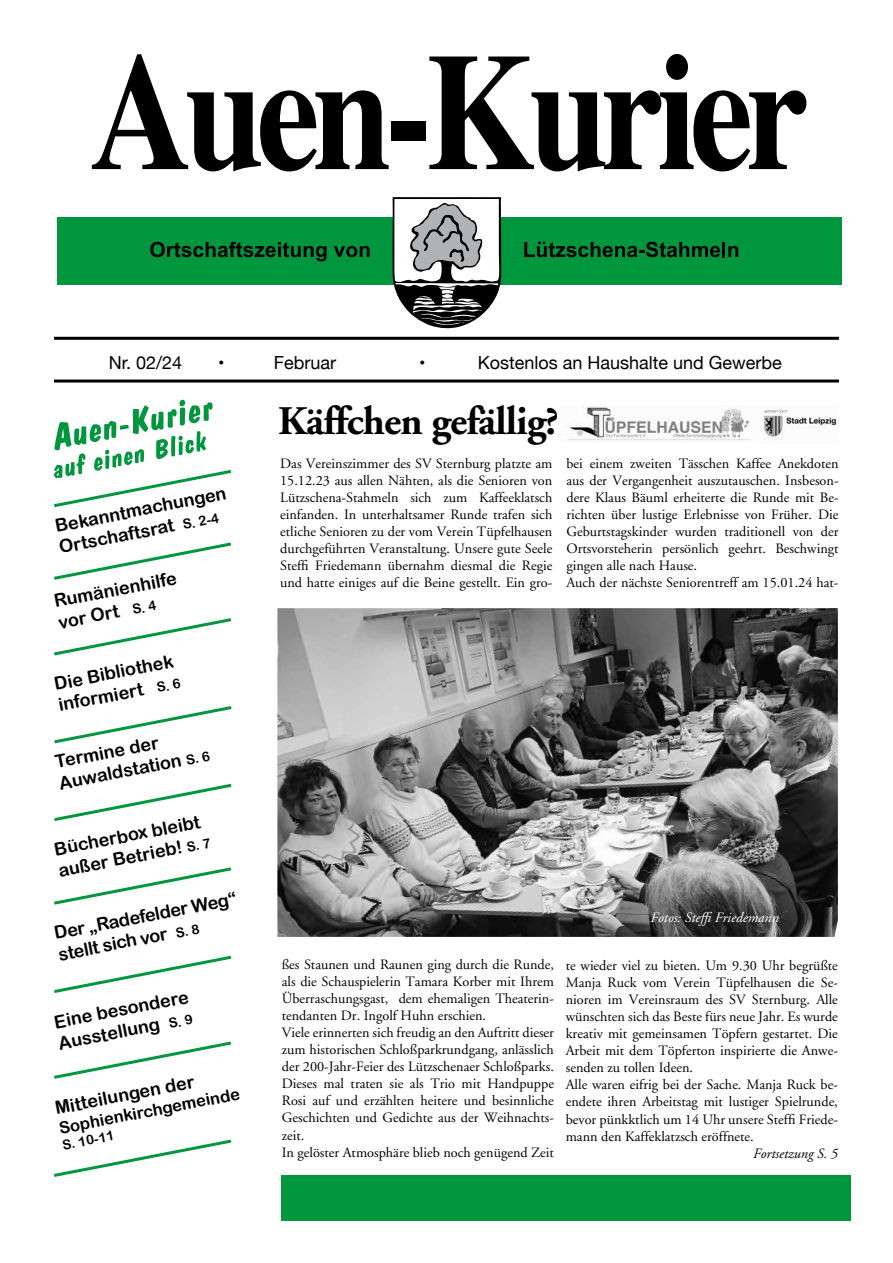
<style>
.page{position:relative;width:893px;height:1263px;background:#fff}
.page>*{position:absolute;margin:0;border:0;box-sizing:border-box;transform-origin:0 0}
.t1{font:700 40.5px "Adobe Garamond";letter-spacing:-.02em;color:#000}
.t2{font:18px/21.6px "Arial Rounded MT Bold";color:#000}
.t3{font:18px "Helvetica Neue";color:#000}
.t4{font:16.5px "Arial Rounded MT Bold";color:#000}
.t5{font:14.25px/17.1px "Adobe Garamond";color:#000}
.t6{font:italic 14.25px "Adobe Garamond";color:#fff}
.t7{font:italic 14.25px "Adobe Garamond";color:#000}
.t8{font:13.5px "Arial Rounded MT Bold";color:#000}
.s1{font-size:13.5px}
</style>
<div class="page">
<div style="left:281px;top:1175px;width:569px;height:45px;background:#00963e"></div>
<div style="left:57px;top:217px;width:785px;height:67px;background:#00963e"></div>
<svg style="left:92px;top:54px;width:297px;height:117px"></svg>
<div style="left:391px;top:121px;width:35px;height:20px;background:#000"></div>
<svg style="left:429px;top:54px;width:377px;height:117px"></svg>
<svg style="left:150px;top:242px;width:176px;height:19px"></svg>
<svg style="left:334px;top:246px;width:36px;height:11px"></svg>
<svg style="left:524px;top:242px;width:196px;height:15px"></svg>
<hr style="left:722px;top:242px;width:3px;height:15px;background:#000">
<svg style="left:728px;top:246px;width:10px;height:11px"></svg>
<svg style="left:391px;top:197px;width:110px;height:132px"></svg>
<svg style="left:54px;top:399px;width:178px;height:109px"></svg>
<svg style="left:54px;top:542px;width:178px;height:38px"></svg>
<svg style="left:54px;top:618px;width:177px;height:38px"></svg>
<svg style="left:54px;top:1139px;width:178px;height:38px"></svg>
<svg style="left:54px;top:706px;width:178px;height:38px"></svg>
<svg style="left:54px;top:783px;width:178px;height:38px"></svg>
<svg style="left:54px;top:867px;width:177px;height:38px"></svg>
<svg style="left:54px;top:955px;width:178px;height:38px"></svg>
<svg style="left:54px;top:1041px;width:178px;height:38px"></svg>
<hr style="left:54px;top:337px;width:785px;height:3px;background:#000">
<hr style="left:54px;top:379px;width:785px;height:3px;background:#000">
<img style="left:277px;top:608px;width:561px;height:329px">
<img style="left:566px;top:406px;width:184px;height:34px">
<img style="left:763px;top:410px;width:75px;height:30px">
<p class="t3" style="left:109px;top:350px;width:75px">Nr. 02/24</p>
<p class="t3" style="left:218px;top:350px;width:8px">•</p>
<p class="t3" style="left:274px;top:350px;width:64px">Februar</p>
<p class="t3" style="left:419px;top:350px;width:8px">•</p>
<p class="t3" style="left:478px;top:350px;width:306px">Kostenlos an Haushalte und Gewerbe</p>
<p class="t2" style="left:53px;top:515px;width:175px;rotate:-11deg">Bekanntmachungen<br>Ortschaftsrat <span class="s1">S. 2-4</span></p>
<p class="t2" style="left:52px;top:590px;width:126px;rotate:-11deg">Rumänienhilfe vor Ort <span class="s1">S. 4</span></p>
<p class="t2" style="left:52px;top:673px;width:125px;rotate:-11deg">Die Bibliothek informiert <span class="s1">S. 6</span></p>
<p class="t2" style="left:53px;top:751px;width:155px;rotate:-11deg">Termine der<br>Auwaldstation <span class="s1">S. 6</span></p>
<p class="t2" style="left:52px;top:839px;width:156px;rotate:-11deg">Bücherbox bleibt außer Betrieb! <span class="s1">S. 7</span></p>
<p class="t2" style="left:52px;top:922px;width:187px;rotate:-11deg">Der „Radefelder Weg“ stellt sich vor <span class="s1">S. 8</span></p>
<p class="t2" style="left:52px;top:1011px;width:138px;rotate:-11deg">Eine besondere<br>Ausstellung <span class="s1">S. 9</span></p>
<p class="t2" style="left:53px;top:1097px;width:143px;rotate:-11deg">Mitteilungen der</p>
<p class="t4" style="left:57px;top:1118px;width:185px;rotate:-11deg">Sophienkirchgemeinde</p>
<p class="t8" style="left:61px;top:1137px;width:54px;rotate:-11deg">S. 10-11</p>
<h1 class="t1" style="left:278px;top:399px;width:283px">Käffchen gefällig?</h1>
<p class="t5" style="left:280px;top:455px;width:274px;text-align:justify">Das Vereinszimmer des SV Sternburg platzte am 15.12.23 aus allen Nähten, als die Senioren von Lützschena-Stahmeln sich zum Kaffeeklatsch einfanden. In unterhaltsamer Runde trafen sich etliche Senioren zu der vom Verein Tüpfelhausen durchgeführten Veranstaltung. Unsere gute Seele Steffi Friedemann übernahm diesmal die Regie und hatte einiges auf die Beine gestellt. Ein gro-</p>
<p class="t5" style="left:566px;top:455px;width:274px">bei einem zweiten Tässchen Kaffee Anekdoten aus der Vergangenheit auszutauschen. Insbeson&shy;dere Klaus Bäuml erheiterte die Runde mit Be&shy;richten über lustige Erlebnisse von Früher. Die Geburtstagskinder wurden traditionell von der Ortsvorsteherin persönlich geehrt. Beschwingt gingen alle nach Hause.<br>Auch der nächste Seniorentreff am 15.01.24 hat-</p>
<p class="t6" style="left:651px;top:909px;width:130px">Fotos: Steffi Friedemann</p>
<p class="t5" style="left:282px;top:956px;width:274px">ßes Staunen und Raunen ging durch die Runde, als die Schauspielerin Tamara Korber mit Ihrem Überraschungsgast, dem ehemaligen Theaterin&shy;tendanten Dr. Ingolf Huhn erschien.<br>Viele erinnerten sich freudig an den Auftritt dieser zum historischen Schloßparkrundgang, anlässlich der 200-Jahr-Feier des Lützschenaer Schloßparks.<br>Dieses mal traten sie als Trio mit Handpuppe Rosi auf und erzählten heitere und besinnliche Geschichten und Gedichte aus der Weihnachts&shy;zeit.<br>In gelöster Atmosphäre blieb noch genügend Zeit</p>
<p class="t5" style="left:566px;top:957px;width:274px">te wieder viel zu bieten. Um 9.30 Uhr begrüßte Manja Ruck vom Verein Tüpfelhausen die Se&shy;nioren im Vereinsraum des SV Sternburg. Alle wünschten sich das Beste fürs neue Jahr. Es wurde kreativ mit gemeinsamen Töpfern gestartet. Die Arbeit mit dem Töpferton inspirierte die Anwe&shy;senden zu tollen Ideen.<br>Alle waren eifrig bei der Sache. Manja Ruck be&shy;endete ihren Arbeitstag mit lustiger Spielrunde, bevor pünkktlich um 14 Uhr unsere Steffi Friede&shy;mann den Kaffeklatzsch eröffnete.</p>
<p class="t7" style="left:753px;top:1145px;width:86px">Fortsetzung S. 5</p>
</div>
